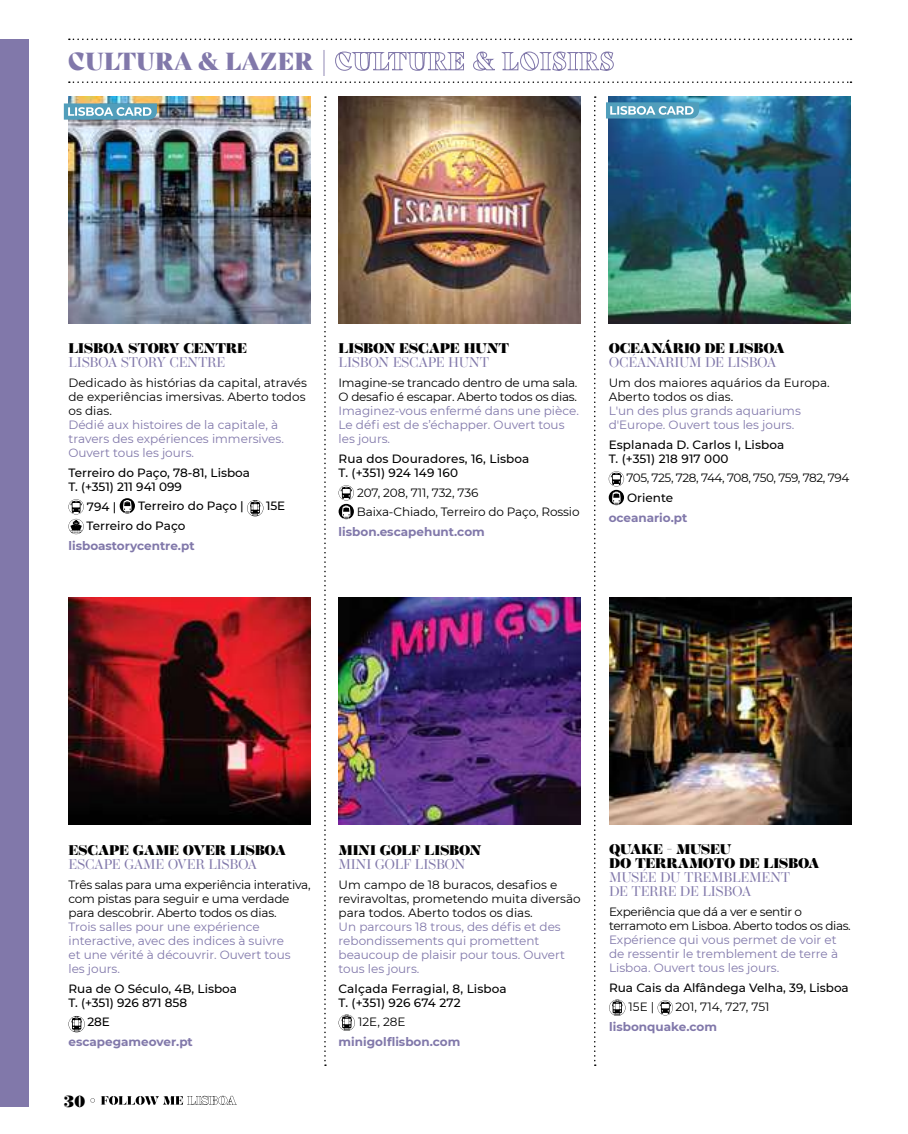
<style>
.page{position:relative;width:908px;height:1134px;background:#fff}
.page>*{position:absolute;margin:0;border:0;box-sizing:border-box;transform-origin:0 0}
.t1{font:24px "Bely Display";letter-spacing:.025em;color:#8178aa}
.t2{font:900 16px "Operetta 12";color:#000}
.t3{font:14px/14px "Operetta 12";letter-spacing:-.02em;color:#8178aa}
.t4{font:900 14px/14px "Operetta 12";letter-spacing:-.02em;color:#000}
.t5{font:12px/14px "Montserrat";color:#8178aa}
.t6{font:12px/14px "Montserrat";letter-spacing:-.02em;color:#000}
.t7{font:500 12px/14px "Montserrat";color:#000}
.t8{font:12px/14px "Montserrat";color:#000}
.t9{font:700 12px "Montserrat";color:#8178aa}
</style>
<div class="page">
<svg style="left:90px;top:1098px;width:5px;height:5px"></svg>
<svg style="left:101px;top:1096px;width:135px;height:9px"></svg>
<svg style="left:69px;top:81px;width:782px;height:2px"></svg>
<svg style="left:69px;top:39px;width:782px;height:1px"></svg>
<div style="left:0;top:39px;width:28px;height:1067px;background:#8178aa"></div>
<svg style="left:324px;top:96px;width:2px;height:970px"></svg>
<svg style="left:594px;top:96px;width:1px;height:970px"></svg>
<svg style="left:68px;top:1016px;width:17px;height:16px"></svg>
<img style="left:68px;top:597px;width:242px;height:227px">
<img style="left:68px;top:96px;width:242px;height:227px">
<svg style="left:120px;top:498px;width:15px;height:16px"></svg>
<svg style="left:247px;top:500px;width:16px;height:16px"></svg>
<svg style="left:68px;top:499px;width:16px;height:35px"></svg>
<svg style="left:64px;top:103px;width:93px;height:17px;background:#7bb2c6"></svg>
<img style="left:338px;top:597px;width:242px;height:227px">
<svg style="left:338px;top:1014px;width:17px;height:17px"></svg>
<img style="left:338px;top:96px;width:242px;height:227px">
<svg style="left:338px;top:485px;width:16px;height:34px"></svg>
<svg style="left:609px;top:999px;width:16px;height:17px"></svg>
<svg style="left:657px;top:1000px;width:15px;height:15px"></svg>
<img style="left:609px;top:597px;width:241px;height:227px">
<img style="left:608px;top:96px;width:242px;height:227px">
<svg style="left:608px;top:471px;width:15px;height:34px"></svg>
<svg style="left:606px;top:102px;width:92px;height:16px"></svg>
<h1 class="t1" style="left:68px;top:42px;width:547px">CULTURA &amp; LAZER | CULTURE &amp; LOISIRS</h1>
<p class="t4" style="left:68px;top:342px;width:180px">LISBOA STORY CENTRE</p>
<p class="t3" style="left:68px;top:356px;width:158px">LISBOA STORY CENTRE</p>
<p class="t6" style="left:68px;top:375px;width:240px;text-align:justify">Dedicado às histórias da capital, através de experiências imersivas. Aberto todos os dias.</p>
<p class="t5" style="left:68px;top:417px;width:217px">Dédié aux histoires de la capitale, à travers des expériences immersives.<br>Ouvert tous les jours.</p>
<p class="t7" style="left:68px;top:465px;width:183px">Terreiro do Paço, 78-81, Lisboa<br>T. (+351) 211 941 099</p>
<p class="t7" style="left:87px;top:499px;width:31px">794 |</p>
<p class="t7" style="left:138px;top:499px;width:107px">Terreiro do Paço |</p>
<p class="t7" style="left:266px;top:499px;width:20px">15E</p>
<p class="t7" style="left:86px;top:518px;width:100px">Terreiro do Paço</p>
<p class="t9" style="left:68px;top:537px;width:127px">lisboastorycentre.pt</p>
<p class="t4" style="left:338px;top:342px;width:172px">LISBON ESCAPE HUNT</p>
<p class="t3" style="left:338px;top:356px;width:152px">LISBON ESCAPE HUNT</p>
<p class="t6" style="left:338px;top:375px;width:240px">Imagine-se trancado dentro de uma sala.<br>O desafio é escapar. Aberto todos os dias.</p>
<p class="t5" style="left:338px;top:403px;width:242px">Imaginez-vous enfermé dans une pièce.<br>Le défi est de s’échapper. Ouvert tous les jours.</p>
<p class="t7" style="left:338px;top:451px;width:192px">Rua dos Douradores, 16, Lisboa<br>T. (+351) 924 149 160</p>
<p class="t6" style="left:356px;top:482px;width:224px;line-height:19.6px">207, 208, 711, 732, 736<br>Baixa-Chiado, Terreiro do Paço, Rossio</p>
<p class="t9" style="left:338px;top:523px;width:148px">lisbon.escapehunt.com</p>
<p class="t4" style="left:608px;top:342px;width:178px">OCEANÁRIO DE LISBOA</p>
<p class="t3" style="left:608px;top:356px;width:169px">OCÉANARIUM DE LISBOA</p>
<p class="t8" style="left:608px;top:375px;width:222px">Um dos maiores aquários da Europa.<br>Aberto todos os dias.</p>
<p class="t5" style="left:608px;top:403px;width:194px">L'un des plus grands aquariums d'Europe. Ouvert tous les jours.</p>
<p class="t7" style="left:608px;top:437px;width:177px">Esplanada D. Carlos I, Lisboa<br>T. (+351) 218 917 000</p>
<p class="t6" style="left:626px;top:471px;width:224px">705, 725, 728, 744, 708, 750, 759, 782, 794</p>
<p class="t7" style="left:627px;top:490px;width:47px">Oriente</p>
<p class="t9" style="left:608px;top:509px;width:80px">oceanario.pt</p>
<p class="t4" style="left:68px;top:843px;width:219px">ESCAPE GAME OVER LISBOA</p>
<p class="t3" style="left:68px;top:857px;width:190px">ESCAPE GAME OVER LISBOA</p>
<p class="t6" style="left:68px;top:877px;width:243px">Três salas para uma experiência interativa, com pistas para seguir e uma verdade para descobrir. Aberto todos os dias.</p>
<p class="t5" style="left:68px;top:919px;width:223px">Trois salles pour une expérience interactive, avec des indices à suivre et une vérité à découvrir. Ouvert tous les jours.</p>
<p class="t7" style="left:68px;top:981px;width:170px">Rua de O Século, 4B, Lisboa<br>T. (+351) 926 871 858</p>
<p class="t7" style="left:88px;top:1015px;width:24px">28E</p>
<p class="t9" style="left:68px;top:1033px;width:126px">escapegameover.pt</p>
<h2 class="t2" style="left:64px;top:1091px;width:23px">30</h2>
<p class="t4" style="left:338px;top:843px;width:144px">MINI GOLF LISBON</p>
<p class="t3" style="left:338px;top:857px;width:128px">MINI GOLF LISBON</p>
<p class="t8" style="left:338px;top:877px;width:243px">Um campo de 18 buracos, desafios e reviravoltas, prometendo muita diversão para todos. Aberto todos os dias.</p>
<p class="t5" style="left:338px;top:919px;width:228px">Un parcours 18 trous, des défis et des rebondissements qui promettent beaucoup de plaisir pour tous. Ouvert tous les jours.</p>
<p class="t7" style="left:338px;top:981px;width:169px">Calçada Ferragial, 8, Lisboa<br>T. (+351) 926 674 272</p>
<p class="t6" style="left:358px;top:1015px;width:49px">12E, 28E</p>
<p class="t9" style="left:338px;top:1033px;width:123px">minigolflisbon.com</p>
<p class="t4" style="left:609px;top:842px;width:212px">QUAKE - MUSEU<br>DO TERRAMOTO DE LISBOA</p>
<p class="t3" style="left:609px;top:870px;width:182px">MUSÉE DU TREMBLEMENT<br>DE TERRE DE LISBOA</p>
<p class="t6" style="left:609px;top:904px;width:243px">Experiência que dá a ver e sentir o terramoto em Lisboa. Aberto todos os dias.</p>
<p class="t5" style="left:609px;top:932px;width:230px;text-align:justify">Expérience qui vous permet de voir et de ressentir le tremblement de terre à Lisboa. Ouvert tous les jours.</p>
<p class="t7" style="left:609px;top:980px;width:241px">Rua Cais da Alfândega Velha, 39, Lisboa</p>
<p class="t6" style="left:628px;top:1000px;width:27px">15E |</p>
<p class="t8" style="left:675px;top:1000px;width:96px">201, 714, 727, 751</p>
<p class="t9" style="left:608px;top:1018px;width:109px">lisbonquake.com</p>
</div>
